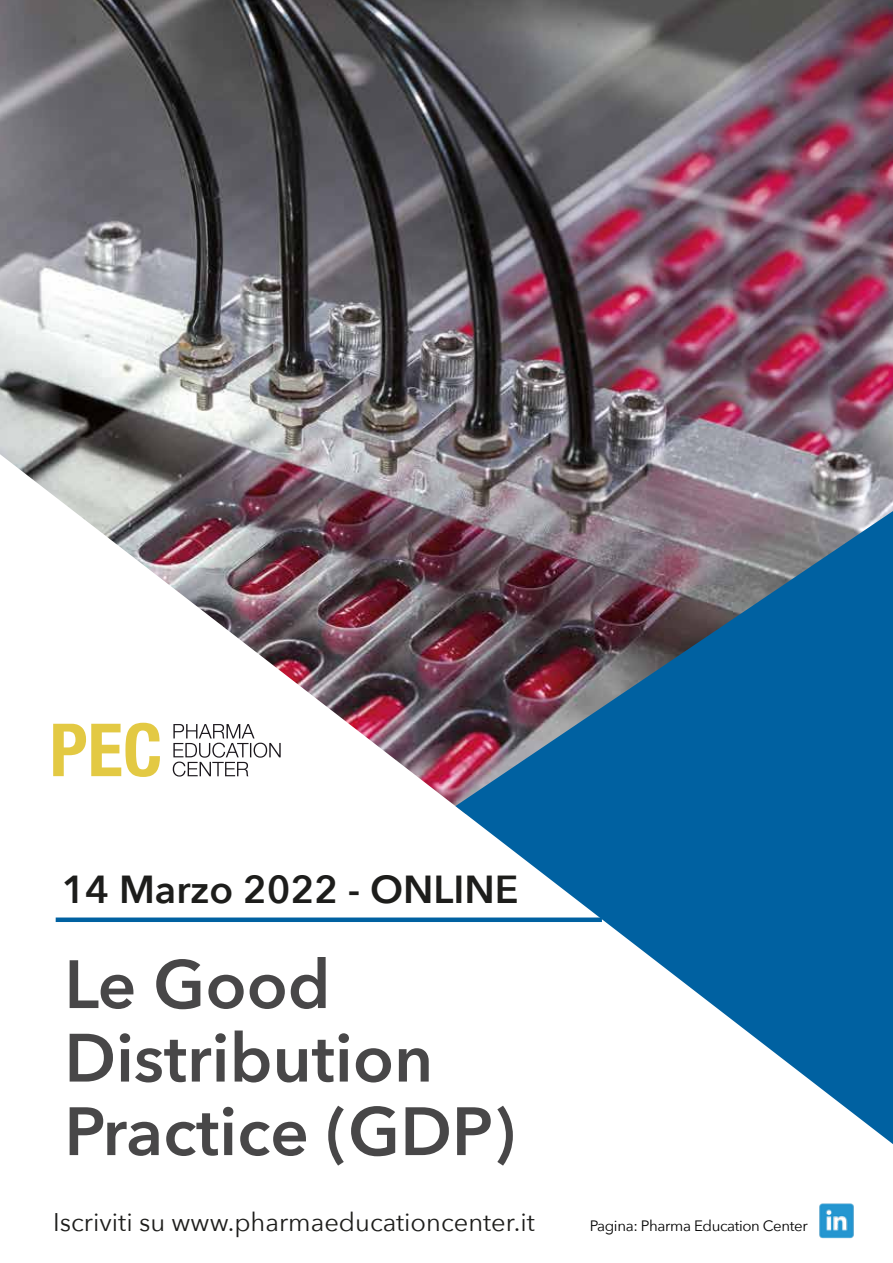
<style>
.page{position:relative;width:893px;height:1263px;background:#fff}
.page>*{position:absolute;margin:0;border:0;box-sizing:border-box;transform-origin:0 0}
.t1{font:600 67.5px/73.5px "Avenir Next";color:#484748}
.t2{font:600 39px "Avenir Next";color:#1d1d1b}
.t3{font:25.5px "Avenir Next";color:#1d1d1b}
.t4{font:15px "Avenir Next";letter-spacing:-.025em;color:#000101}
</style>
<div class="page">
<img style="left:0;top:0;width:893px;height:454px">
<img style="left:0;top:454px;width:893px;height:468px">
<svg style="left:455px;top:511px;width:438px;height:633px"></svg>
<div style="left:56px;top:917px;width:546px;height:5px;background:#0061a1"></div>
<svg style="left:53px;top:723px;width:107px;height:54px"></svg>
<svg style="left:173px;top:724px;width:108px;height:52px"></svg>
<img style="left:819px;top:1203px;width:35px;height:36px">
<h2 class="t2" style="left:62px;top:856px;width:459px">14 Marzo 2022 - ONLINE</h2>
<h1 class="t1" style="left:64px;top:946px;width:452px">Le Good<br>Distribution<br>Practice (GDP)</h1>
<p class="t3" style="left:53px;top:1200px;width:483px">Iscriviti su www.pharmaeducationcenter.it</p>
<p class="t4" style="left:590px;top:1213px;width:219px">Pagina: Pharma Education Center</p>
</div>
